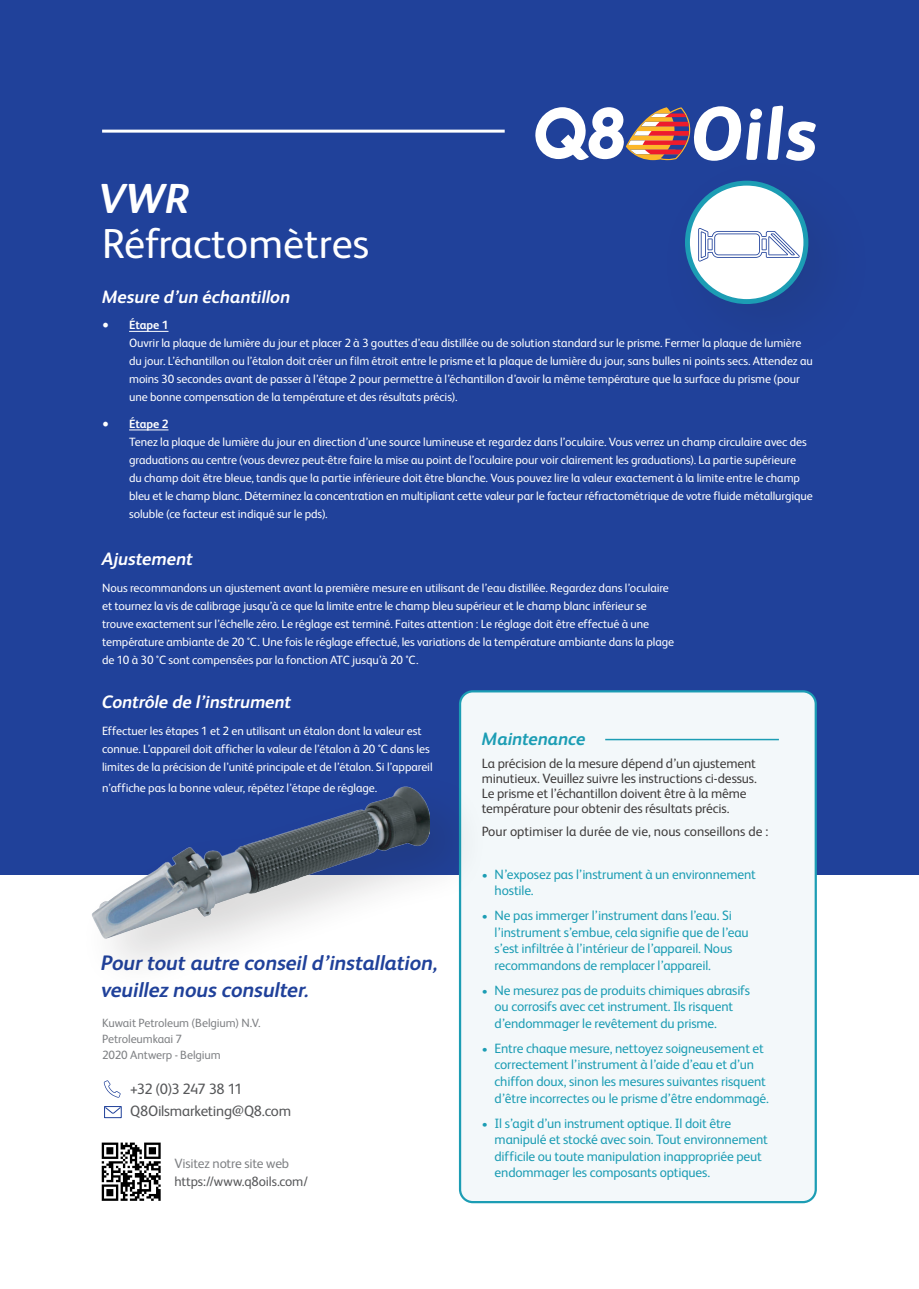
<style>
.page{position:relative;width:919px;height:1289px;background:#fff}
.page>*{position:absolute;margin:0;border:0;box-sizing:border-box;transform-origin:0 0}
.t1{font:42px "FS Albert";color:#fff}
.t2{font:italic 700 42px "FS Albert";color:#fff}
.t3{font:italic 700 21px/27px "FS Albert";letter-spacing:-.005em;color:#20419a}
.t4{font:italic 700 18px "FS Albert";letter-spacing:-.005em;color:#fff}
.t5{font:italic 700 18px "FS Albert";letter-spacing:-.005em;color:#1c9db4}
.t6{font:15px "FS Albert";letter-spacing:-.015em;color:#57585a}
.t7{font:13.5px/16.5px "FS Albert";letter-spacing:-.01em;color:#1c9db4}
.t8{font:13.5px/15px "FS Albert";letter-spacing:-.01em;color:#403d3d}
.t9{font:13.5px "FS Albert";letter-spacing:-.01em;color:#57585a}
.t10{font:13.5px "FS Albert";letter-spacing:-.02em;color:#808285}
.t11{font:12px/18px "FS Albert";letter-spacing:-.005em;color:#fff}
.t12{font:12px "FS Albert";letter-spacing:-.01em;color:#808285}
.s1{font-family:"Minion Pro";font-size:18px}
.s2{font-weight:700}
.s3{font-weight:700;font-size:12px}
</style>
<div class="page">
<div style="left:0;top:0;width:918px;height:874px;background:#20419a"></div>
<hr style="left:129px;top:331px;width:39px;height:1px;background:#fff">
<hr style="left:129px;top:429px;width:39px;height:1px;background:#fff">
<hr style="left:102px;top:130px;width:402px;height:3px;background:#fff">
<svg style="left:535px;top:106px;width:280px;height:55px"></svg>
<div style="left:460px;top:691px;width:355px;height:511px;background:#f3f8fa;border-radius:13px"></div>
<div style="left:459px;top:690px;width:357px;height:513px;border:2px solid #1c9db4;border-radius:13px"></div>
<div style="left:654px;top:150px;width:224px;height:224px;background:#204099"></div>
<div style="left:687px;top:183px;width:118px;height:118px;background:#fff;border-radius:50%"></div>
<div style="left:685px;top:181px;width:123px;height:123px;border:5px solid #1c9db4;border-radius:50%"></div>
<div style="left:77px;top:770px;width:413px;height:226px;background:#231f20;opacity:.18"></div>
<img style="left:87px;top:779px;width:342px;height:161px">
<img style="left:101px;top:1142px;width:60px;height:59px">
<svg style="left:698px;top:228px;width:101px;height:33px"></svg>
<hr style="left:605px;top:738px;width:173px;height:2px;background:#1c9db4">
<svg style="left:104px;top:1080px;width:17px;height:17px"></svg>
<svg style="left:104px;top:1106px;width:18px;height:12px"></svg>
<p class="t2" style="left:98px;top:174px;width:93px">VWR</p>
<p class="t1" style="left:102px;top:220px;width:268px">Réfractomètres</p>
<p class="t4" style="left:102px;top:286px;width:189px">Mesure d’un échantillon</p>
<p class="t11" style="left:129px;top:316px;width:685px;text-indent:-27px"><span class="s1">•</span> <span class="s2">Étape 1<br></span>Ouvrir la plaque de lumière du jour et placer 2 à 3 gouttes d’eau distillée ou de solution standard sur le prisme. Fermer la plaque de lumière du jour. L’échantillon ou l’étalon doit créer un film étroit entre le prisme et la plaque de lumière du jour, sans bulles ni points secs. Attendez au moins 30 secondes avant de passer à l’étape 2 pour permettre à l’échantillon d’avoir la même température que la surface du prisme (pour une bonne compensation de la température et des résultats précis).</p>
<p class="t11" style="left:129px;top:414px;width:685px;text-indent:-27px"><span class="s1">•</span> <span class="s2">Étape 2<br></span>Tenez la plaque de lumière du jour en direction d’une source lumineuse et regardez dans l’oculaire. Vous verrez un champ circulaire avec des graduations au centre (vous devrez peut-être faire la mise au point de l’oculaire pour voir clairement les graduations). La partie supérieure<br>du champ doit être bleue, tandis que la partie inférieure doit être blanche. Vous pouvez lire la valeur exactement à la limite entre le champ bleu et le champ blanc. Déterminez la concentration en multipliant cette valeur par le facteur réfractométrique de votre fluide métallurgique soluble (ce facteur est indiqué sur le pds).</p>
<p class="t4" style="left:102px;top:549px;width:92px">Ajustement</p>
<p class="t11" style="left:102px;top:578px;width:573px">Nous recommandons un ajustement avant la première mesure en utilisant de l’eau distillée. Regardez dans l’oculaire et tournez la vis de calibrage jusqu’à ce que la limite entre le champ bleu supérieur et le champ blanc inférieur se trouve exactement sur l’échelle zéro. Le réglage est terminé. Faites attention : Le réglage doit être effectué à une température ambiante de 20 °C. Une fois le réglage effectué, les variations de la température ambiante dans la plage de 10 à 30 °C sont compensées par la fonction ATC jusqu’à 20 °C.</p>
<p class="t4" style="left:102px;top:692px;width:191px">Contrôle de l’instrument</p>
<p class="t11" style="left:102px;top:721px;width:332px">Effectuer les étapes 1 et 2 en utilisant un étalon dont la valeur est connue. L’appareil doit afficher la valeur de l’étalon à 20 °C dans les limites de la précision de l’unité principale et de l’étalon. Si l’appareil</p>
<p class="t11" style="left:102px;top:778px;width:276px">n’affiche pas la bonne valeur, répétez l’étape de réglage.</p>
<p class="t5" style="left:482px;top:728px;width:105px">Maintenance</p>
<p class="t8" style="left:482px;top:755px;width:276px">La précision de la mesure dépend d’un ajustement minutieux. Veuillez suivre les instructions ci-dessus.<br>Le prisme et l’échantillon doivent être à la même température pour obtenir des résultats précis.</p>
<p class="t8" style="left:482px;top:824px;width:288px">Pour optimiser la durée de vie, nous conseillons de :</p>
<p class="t3" style="left:101px;top:949px;width:337px">Pour tout autre conseil d’installation, veuillez nous consulter.</p>
<p class="t12" style="left:102px;top:1016px;width:160px">Kuwait Petroleum (Belgium) N.V.</p>
<p class="t12" style="left:102px;top:1032px;width:82px">Petroleumkaai 7</p>
<p class="t12" style="left:102px;top:1048px;width:120px">2020 Antwerp - Belgium</p>
<p class="t6" style="left:130px;top:1080px;width:114px">+32 (0)3 247 38 11</p>
<p class="t6" style="left:130px;top:1102px;width:162px">Q8Oilsmarketing@Q8.com</p>
<p class="t10" style="left:174px;top:1155px;width:116px">Visitez notre site web</p>
<p class="t9" style="left:174px;top:1173px;width:135px">https://www.q8oils.com/</p>
<p class="t7" style="left:494px;top:866px;width:263px;text-indent:-13px"><span class="s3">•</span> N’exposez pas l’instrument à un environnement hostile.</p>
<p class="t7" style="left:494px;top:907px;width:256px;text-indent:-13px"><span class="s3">•</span> Ne pas immerger l’instrument dans l’eau. Si l’instrument s’embue, cela signifie que de l’eau s’est infiltrée à l’intérieur de l’appareil. Nous recommandons de remplacer l’appareil.</p>
<p class="t7" style="left:494px;top:982px;width:257px;text-indent:-13px"><span class="s3">•</span> Ne mesurez pas de produits chimiques abrasifs ou corrosifs avec cet instrument. Ils risquent d’endommager le revêtement du prisme.</p>
<p class="t7" style="left:494px;top:1040px;width:276px;text-indent:-13px"><span class="s3">•</span> Entre chaque mesure, nettoyez soigneusement et correctement l’instrument à l’aide d’eau et d’un chiffon doux, sinon les mesures suivantes risquent d’être incorrectes ou le prisme d’être endommagé.</p>
<p class="t7" style="left:494px;top:1114px;width:275px;text-indent:-13px"><span class="s3">•</span> Il s’agit d’un instrument optique. Il doit être manipulé et stocké avec soin. Tout environnement difficile ou toute manipulation inappropriée peut endommager les composants optiques.</p>
</div>
